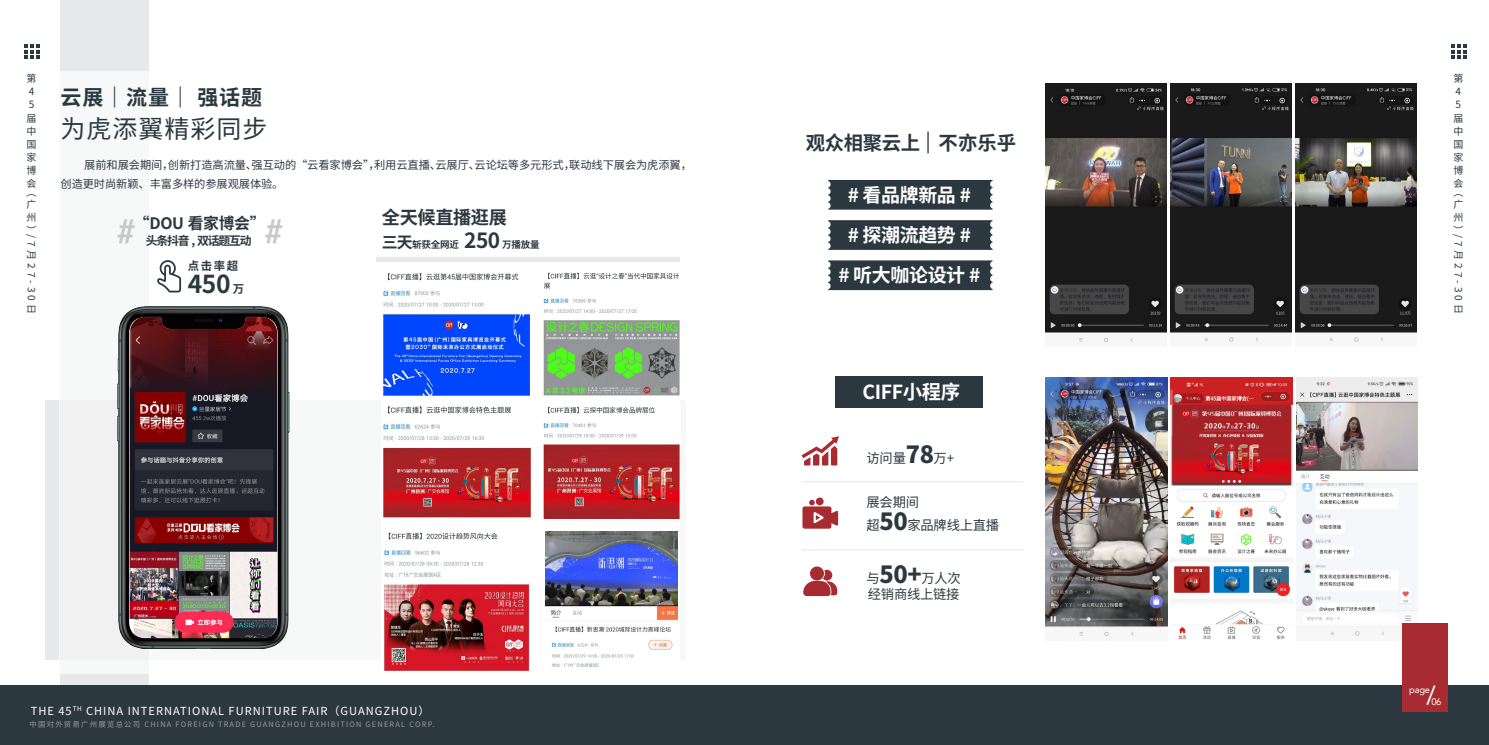
<style>
.page{position:relative;width:1489px;height:745px;background:#fff}
.page>*{position:absolute;margin:0;border:0;box-sizing:border-box;transform-origin:0 0}
.t1{font:28.75px "OPPO Sans H";color:#c8c8c9}
.t2{font:25px "Source Han Sans CN";letter-spacing:.04em;color:#2c3840}
.t3{font:25px "Avenir";color:#fff}
.t4{font:700 24.75px "Source Han Sans CN";color:#2c3840}
.t5{font:700 21px "Source Han Sans CN";letter-spacing:.04em;color:#2c3840}
.t6{font:700 19.38px "Source Han Sans CN";letter-spacing:-.02em;color:#2c3840}
.t7{font:700 19.38px "Source Han Sans CN";letter-spacing:-.02em;color:#fff}
.t8{font:700 19px/39.8px "Source Han Sans CN";letter-spacing:-.02em;color:#fff;text-align:center}
.t9{font:700 18.12px "Source Han Sans CN";letter-spacing:-.02em;color:#2c3840}
.t10{font:700 15.75px "Source Han Sans CN";letter-spacing:-.02em;color:#2c3840}
.t11{font:13.25px/23.1px "Source Han Sans CN";letter-spacing:-.02em;color:#2c3840}
.t12{font:700 11.88px "Source Han Sans CN";letter-spacing:-.1em;color:#2c3840}
.t13{font:700 11.38px "Source Han Sans CN";color:#2c3840}
.t14{font:11.25px/18.8px "Source Han Sans CN";letter-spacing:-.01em;color:#2c3840}
.t15{font:11.12px "Source Han Sans CN";letter-spacing:.09em;color:#fff}
.t16{font:10px/13.1px "Source Han Sans CN";letter-spacing:.31em;color:#2c3840}
.t17{font:700 9.5px "Source Han Sans CN";letter-spacing:-.02em;color:#2c3840}
.t18{font:9.5px "Avenir";letter-spacing:-.035em;color:#fff}
.t19{font:7.38px "Source Han Sans CN";letter-spacing:.165em;color:#989b9e}
.s1{font-size:11.38px}
.s2{font-size:15.88px}
.s3{font-size:20.88px}
.s4{font-weight:800;font-size:23.62px}
</style>
<div class="page">
<div style="left:61px;top:0;width:88px;height:684px;background:#e7e8e9"></div>
<div style="left:45px;top:400px;width:641px;height:259px;background:#e7e8e9"></div>
<div style="left:59px;top:71px;width:669px;height:602px;background:#fff"></div>
<svg style="left:25px;top:45px;width:15px;height:14px"></svg>
<svg style="left:1451px;top:45px;width:15px;height:14px"></svg>
<div style="left:0;top:684px;width:1488px;height:60px;background:#2c3840"></div>
<div style="left:835px;top:376px;width:147px;height:31px;background:#2c3840"></div>
<img style="left:1295px;top:83px;width:121px;height:259px">
<img style="left:1045px;top:83px;width:121px;height:259px">
<img style="left:1170px;top:83px;width:121px;height:259px">
<img style="left:382px;top:273px;width:147px;height:122px">
<img style="left:383px;top:406px;width:148px;height:111px">
<img style="left:383px;top:532px;width:146px;height:137px">
<img style="left:543px;top:406px;width:137px;height:112px">
<img style="left:543px;top:272px;width:137px;height:123px">
<img style="left:545px;top:531px;width:132px;height:135px">
<div style="left:376px;top:257px;width:304px;height:5px;background:#e7e8e9"></div>
<img style="left:117px;top:306px;width:172px;height:342px">
<div style="left:828px;top:180px;width:164px;height:29px;background:#2c3840"></div>
<svg style="left:828px;top:220px;width:164px;height:30px;background:#313d45"></svg>
<div style="left:828px;top:260px;width:164px;height:30px;background:#2c3840"></div>
<svg style="left:927px;top:131px;width:1px;height:22px"></svg>
<svg style="left:810px;top:566px;width:14px;height:14px"></svg>
<svg style="left:803px;top:569px;width:34px;height:26px"></svg>
<svg style="left:802px;top:497px;width:36px;height:31px"></svg>
<svg style="left:801px;top:436px;width:38px;height:29px"></svg>
<hr style="left:801px;top:481px;width:222px;height:1px;background:#101a21">
<hr style="left:801px;top:549px;width:222px;height:1px;background:#101a21">
<svg style="left:157px;top:260px;width:24px;height:32px"></svg>
<img style="left:1296px;top:377px;width:121px;height:259px">
<img style="left:1045px;top:377px;width:122px;height:259px">
<img style="left:1170px;top:377px;width:122px;height:263px">
<div style="left:1401px;top:623px;width:46px;height:88px;background:#a72b30"></div>
<p class="t16" style="left:27px;top:72px;width:11px">第<br>4<br>5届中国家博会</p>
<p class="t16" style="left:27px;top:185px;width:11px;text-align:justify">︵广州︶</p>
<p class="t16" style="left:38px;top:234px;width:81px;rotate:90deg">/7月27-30日</p>
<h3 class="t5" style="left:61px;top:87px;width:203px">云展｜流量｜ 强话题</h3>
<h2 class="t2" style="left:61px;top:116px;width:208px">为虎添翼精彩同步</h2>
<p class="t14" style="left:61px;top:155px;width:633px;text-indent:24px">展前和展会期间，创新打造高流量、强互动的“云看家博会”，利用云直播、云展厅、云论坛等多元形式，联动线下展会为虎添翼，创造更时尚新颖、丰富多样的参展观展体验。</p>
<h1 class="t1" style="left:116px;top:206px;width:21px">#</h1>
<h3 class="t10" style="left:134px;top:215px;width:133px">“DOU 看家博会”</h3>
<p class="t12" style="left:146px;top:234px;width:107px">头条抖音 , 双话题互动</p>
<p class="t13" style="left:188px;top:259px;width:52px">点击率超</p>
<h3 class="t4" style="left:188px;top:270px;width:58px">450 <span class="s1">万</span></h3>
<h1 class="t1" style="left:264px;top:206px;width:21px">#</h1>
<h3 class="t9" style="left:382px;top:208px;width:127px">全天候直播逛展</h3>
<p class="t17" style="left:381px;top:240px;width:160px"><span class="s2">三天</span>斩获全网近 <span class="s3">250</span> 万播放量</p>
<p class="t15" style="left:31px;top:704px;width:400px">THE 45<sup>TH</sup> CHINA INTERNATIONAL FURNITURE FAIR（GUANGZHOU）</p>
<p class="t19" style="left:29px;top:719px;width:406px">中国对外贸易广州展览总公司 CHINA FOREIGN TRADE GUANGZHOU EXHIBITION GENERAL CORP.</p>
<h3 class="t6" style="left:938px;top:133px;width:79px">不亦乐乎</h3>
<h3 class="t6" style="left:805px;top:133px;width:116px">观众相聚云上</h3>
<h3 class="t8" style="left:838px;top:175px;width:143px"># 看品牌新品 #<br># 探潮流趋势 #<br># 听大咖论设计 #</h3>
<h3 class="t7" style="left:862px;top:382px;width:99px">CIFF小程序</h3>
<p class="t11" style="left:866px;top:446px;width:89px">访问量<span class="s4">78</span>万+</p>
<p class="t11" style="left:866px;top:490px;width:134px">展会期间<br>超<span class="s4">50</span>家品牌线上直播</p>
<p class="t11" style="left:866px;top:569px;width:96px;line-height:16px">与<span class="s4">50+</span>万人次经销商线上链接</p>
<p class="t16" style="left:1453px;top:72px;width:11px">第<br>4<br>5届中国家博会</p>
<p class="t16" style="left:1453px;top:185px;width:11px;text-align:justify">︵广州︶</p>
<p class="t16" style="left:1464px;top:234px;width:81px;rotate:90deg">/7月27-30日</p>
<h2 class="t3" style="left:1426px;top:680px;width:11px">/</h2>
<p class="t18" style="left:1409px;top:683px;width:22px">page</p>
<p class="t18" style="left:1431px;top:695px;width:12px">06</p>
</div>
